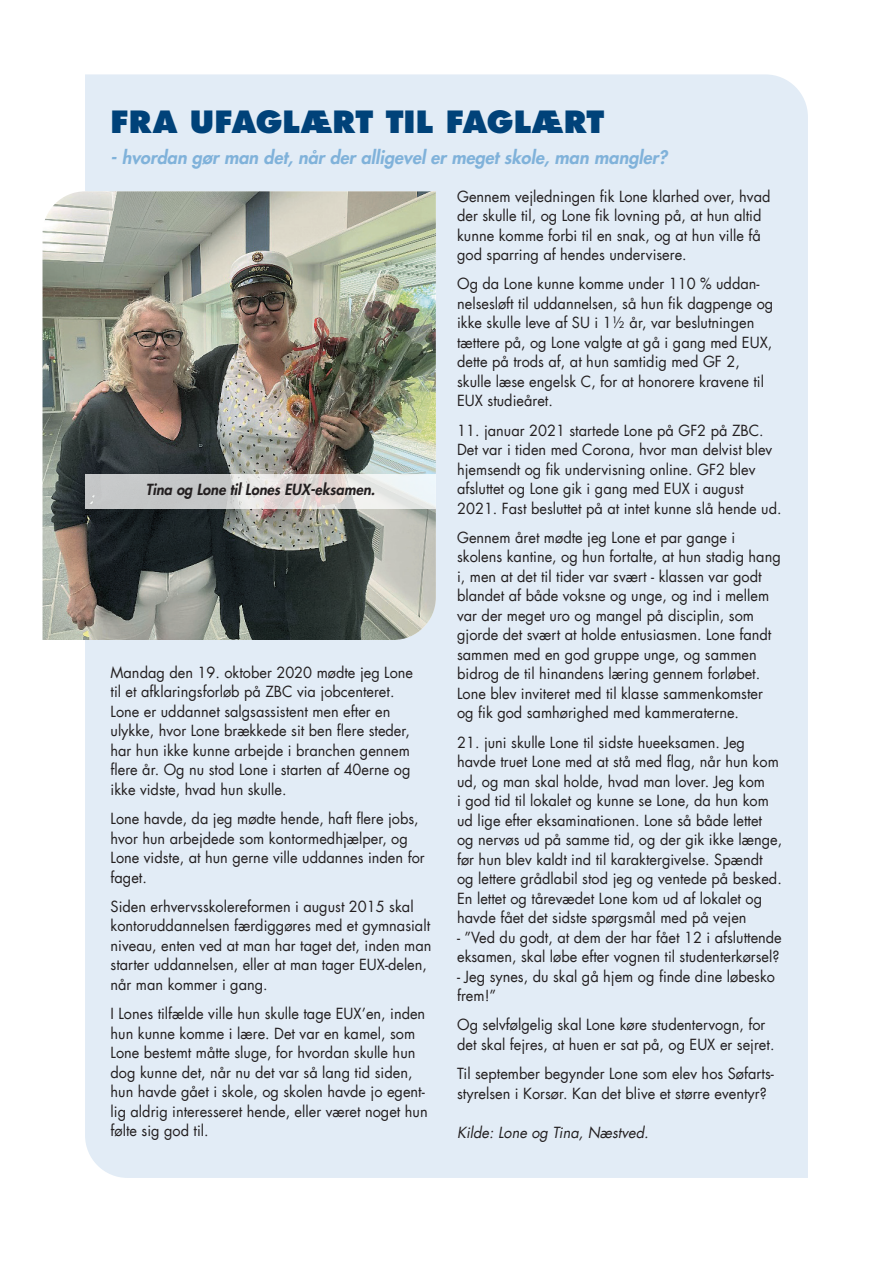
<style>
.page{position:relative;width:893px;height:1263px;background:#fff}
.page>*{position:absolute;margin:0;border:0;box-sizing:border-box;transform-origin:0 0}
.Overskrift_-_Nyt_des{font:800 30px "Futura LT";letter-spacing:.005em;color:#004279}
.Underoverskrift_-_Ny{font:italic 800 18px "Futura LT";color:#80b2da}
.Brødtekst_-_Nyt_desi{font:15px/19.5px "Futura LT";color:#231f20}
.Billedtekst_-_Nyt_de{font:italic 800 15px "Futura LT";color:#231f20}
.Kildeangivelse_-_Nyt{font:italic 15px "Futura LT";color:#231f20}
</style>
<div class="page">
<div style="left:85px;top:74px;width:723px;height:1104px;background:#e2ecf6"></div>
<img style="left:43px;top:191px;width:393px;height:449px">
<svg style="left:85px;top:474px;width:351px;height:34px"></svg>
<h1 class="Overskrift_-_Nyt_des" style="left:111px;top:102px;width:495px">FRA UFAGLÆRT TIL FAGLÆRT</h1>
<h2 class="Underoverskrift_-_Ny" style="left:111px;top:145px;width:558px">- hvordan gør man det, når der alligevel er meget skole, man mangler?</h2>
<h4 class="Billedtekst_-_Nyt_de" style="left:146px;top:480px;width:231px">Tina og Lone til Lones EUX-eksamen.</h4>
<p class="Brødtekst_-_Nyt_desi" style="left:111px;top:663px;width:304px">Mandag den 19. oktober 2020 mødte jeg Lone til et afklaringsforløb på ZBC via jobcenteret.<br>Lone er uddannet salgsassistent men efter en ulykke, hvor Lone brækkede sit ben flere steder, har hun ikke kunne arbejde i branchen gennem flere år. Og nu stod Lone i starten af 40erne og ikke vidste, hvad hun skulle.</p>
<p class="Brødtekst_-_Nyt_desi" style="left:111px;top:809px;width:316px">Lone havde, da jeg mødte hende, haft flere jobs, hvor hun arbejdede som kontormedhjælper, og Lone vidste, at hun gerne ville uddannes inden for faget.</p>
<p class="Brødtekst_-_Nyt_desi" style="left:111px;top:897px;width:322px">Siden erhvervsskolereformen i august 2015 skal kontoruddannelsen færdiggøres med et gymnasialt niveau, enten ved at man har taget det, inden man starter uddannelsen, eller at man tager EUX-delen, når man kommer i gang.</p>
<p class="Brødtekst_-_Nyt_desi" style="left:111px;top:1004px;width:319px">I Lones tilfælde ville hun skulle tage EUX’en, inden hun kunne komme i lære. Det var en kamel, som Lone bestemt måtte sluge, for hvordan skulle hun dog kunne det, når nu det var så lang tid siden, hun havde gået i skole, og skolen havde jo egent&shy;lig aldrig interesseret hende, eller været noget hun følte sig god til.</p>
<p class="Brødtekst_-_Nyt_desi" style="left:457px;top:186px;width:315px">Gennem vejledningen fik Lone klarhed over, hvad der skulle til, og Lone fik lovning på, at hun altid kunne komme forbi til en snak, og at hun ville få god sparring af hendes undervisere.</p>
<p class="Brødtekst_-_Nyt_desi" style="left:457px;top:274px;width:318px">Og da Lone kunne komme under 110 % uddan&shy;nelsesløft til uddannelsen, så hun fik dagpenge og ikke skulle leve af SU i 1½ år, var beslutningen tættere på, og Lone valgte at gå i gang med EUX, dette på trods af, at hun samtidig med GF 2, skulle læse engelsk C, for at honorere kravene til EUX studieåret.</p>
<p class="Brødtekst_-_Nyt_desi" style="left:457px;top:420px;width:326px">11. januar 2021 startede Lone på GF2 på ZBC.<br>Det var i tiden med Corona, hvor man delvist blev hjemsendt og fik undervisning online. GF2 blev afsluttet og Lone gik i gang med EUX i august 2021. Fast besluttet på at intet kunne slå hende ud.</p>
<p class="Brødtekst_-_Nyt_desi" style="left:457px;top:528px;width:325px">Gennem året mødte jeg Lone et par gange i skolens kantine, og hun fortalte, at hun stadig hang i, men at det til tider var svært - klassen var godt blandet af både voksne og unge, og ind i mellem var der meget uro og mangel på disciplin, som gjorde det svært at holde entusiasmen. Lone fandt sammen med en god gruppe unge, og sammen bidrog de til hinandens læring gennem forløbet.<br>Lone blev inviteret med til klasse sammenkomster og fik god samhørighed med kammeraterne.</p>
<p class="Brødtekst_-_Nyt_desi" style="left:457px;top:732px;width:327px">21. juni skulle Lone til sidste hueeksamen. Jeg havde truet Lone med at stå med flag, når hun kom ud, og man skal holde, hvad man lover. Jeg kom<br>i god tid til lokalet og kunne se Lone, da hun kom ud lige efter eksaminationen. Lone så både lettet og nervøs ud på samme tid, og der gik ikke længe, før hun blev kaldt ind til karaktergivelse. Spændt og lettere grådlabil stod jeg og ventede på besked.<br>En lettet og tårevædet Lone kom ud af lokalet og havde fået det sidste spørgsmål med på vejen</p>
<p class="Brødtekst_-_Nyt_desi" style="left:457px;top:927px;width:326px">- ”Ved du godt, at dem der har fået 12 i afsluttende eksamen, skal løbe efter vognen til studenterkørsel?</p>
<p class="Brødtekst_-_Nyt_desi" style="left:457px;top:966px;width:319px">- Jeg synes, du skal gå hjem og finde dine løbesko frem!”</p>
<p class="Brødtekst_-_Nyt_desi" style="left:457px;top:1015px;width:319px">Og selvfølgelig skal Lone køre studentervogn, for det skal fejres, at huen er sat på, og EUX er sejret.</p>
<p class="Brødtekst_-_Nyt_desi" style="left:457px;top:1064px;width:318px">Til september begynder Lone som elev hos Søfarts&shy;styrelsen i Korsør. Kan det blive et større eventyr?</p>
<p class="Kildeangivelse_-_Nyt" style="left:457px;top:1122px;width:193px">Kilde: Lone og Tina, Næstved.</p>
</div>
